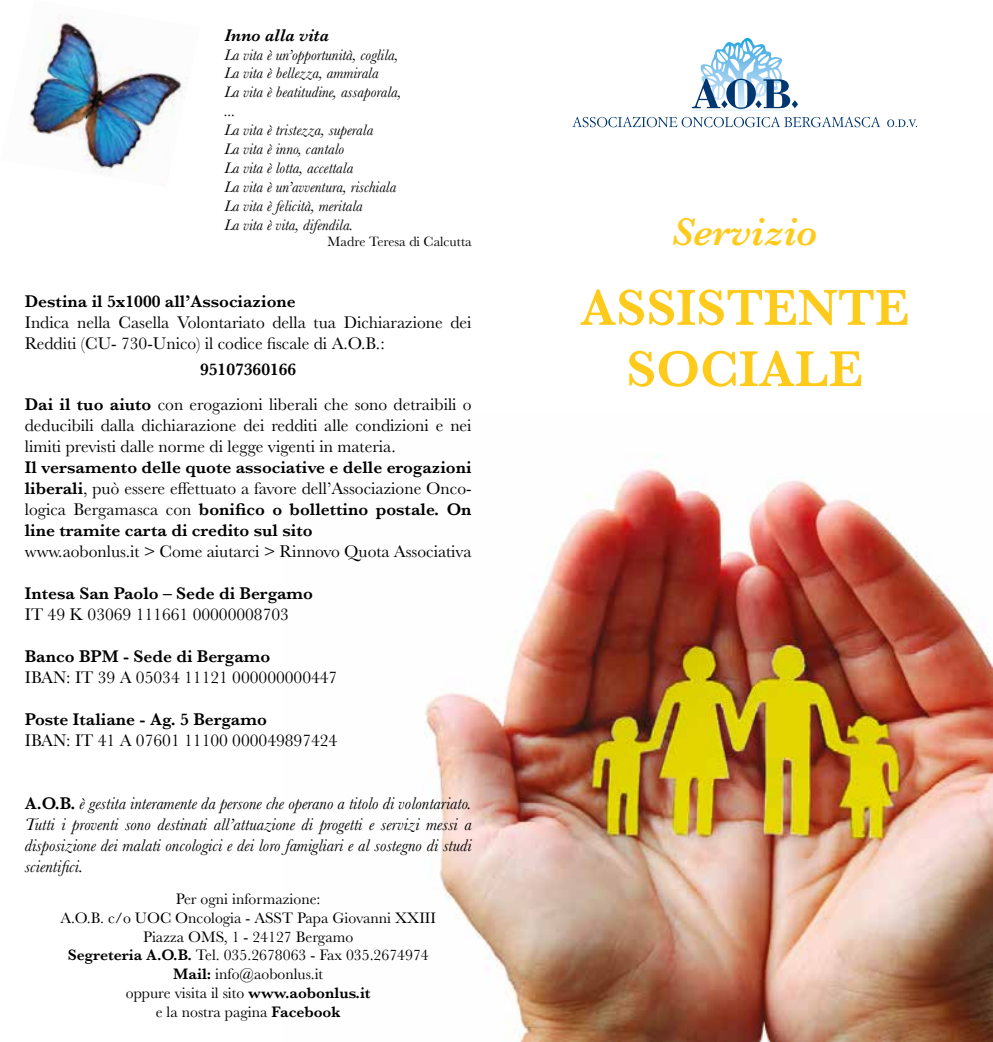
<style>
.page{position:relative;width:993px;height:1042px;background:#fff}
.page>*{position:absolute;margin:0;border:0;box-sizing:border-box;transform-origin:0 0}
.t1{font:600 52.5px/61.2px "Baskerville";color:#fecb1d;text-align:center}
.t2{font:italic 600 40.25px "Baskerville";color:#fecb1d}
.t3{font:17.5px/21px "Baskerville";color:#000}
.t4{font:600 17.5px/21px "Baskerville";color:#000;text-align:justify}
.t5{font:italic 17.5px/21px "Baskerville";color:#000;text-align:justify}
.t6{font:italic 600 17.5px "Baskerville";color:#000}
.t7{font:italic 15.75px/18.9px "Baskerville";color:#000}
.t8{font:15.75px/18.9px "Baskerville";color:#000;text-align:center}
.t9{font:14px "Baskerville";color:#000}
.s1{font-weight:600}
.s2{font-weight:400}
.s3{font-weight:600;font-style:normal}
</style>
<div class="page">
<img style="left:424px;top:456px;width:568px;height:586px">
<svg style="left:691px;top:38px;width:106px;height:73px"></svg>
<svg style="left:572px;top:117px;width:308px;height:10px"></svg>
<svg style="left:887px;top:119px;width:29px;height:8px"></svg>
<img style="left:28px;top:15px;width:160px;height:157px">
<p class="t6" style="left:224px;top:23px;width:106px">Inno alla vita</p>
<p class="t7" style="left:224px;top:45px;width:179px">La vita è un’opportunità, coglila,<br>La vita è bellezza, ammirala<br>La vita è beatitudine, assaporala, ...<br>La vita è tristezza, superala<br>La vita è inno, cantalo<br>La vita è lotta, accettala<br>La vita è un’avventura, rischiala<br>La vita è felicità, meritala<br>La vita è vita, difendila.</p>
<p class="t9" style="left:327px;top:233px;width:146px">Madre Teresa di Calcutta</p>
<p class="t4" style="left:25px;top:290px;width:272px">Destina il 5x1000 all’Associazione</p>
<p class="t3" style="left:25px;top:312px;width:448px">Indica nella Casella Volontariato della tua Dichiarazione dei<br>Redditi (CU- 730-Unico) il codice fiscale di A.O.B.:</p>
<p class="t3" style="left:25px;top:352px;width:448px;line-height:35px;text-align:center"><span class="s1">95107360166<br>Dai il tuo aiuto</span> con erogazioni liberali che sono detraibili o</p>
<p class="t3" style="left:25px;top:415px;width:448px">deducibili dalla dichiarazione dei redditi alle condizioni e nei limiti previsti dalle norme di legge vigenti in materia.</p>
<p class="t4" style="left:25px;top:457px;width:448px">Il versamento delle quote associative e delle erogazioni liberali<span class="s2">, può essere effettuato a favore dell’Associazione Onco&shy;logica Bergamasca con</span> bonifico o bollettino postale. On line tramite carta di credito sul sito</p>
<p class="t3" style="left:25px;top:541px;width:448px">www.aobonlus.it &gt; Come aiutarci &gt; Rinnovo Quota Associativa</p>
<p class="t4" style="left:25px;top:583px;width:290px">Intesa San Paolo – Sede di Bergamo</p>
<p class="t3" style="left:25px;top:604px;width:265px">IT 49 K 03069 111661 00000008703</p>
<p class="t4" style="left:25px;top:646px;width:247px">Banco BPM - Sede di Bergamo</p>
<p class="t3" style="left:25px;top:667px;width:314px">IBAN: IT 39 A 05034 11121 000000000447</p>
<p class="t4" style="left:25px;top:709px;width:243px">Poste Italiane - Ag. 5 Bergamo</p>
<p class="t3" style="left:25px;top:730px;width:314px">IBAN: IT 41 A 07601 11100 000049897424</p>
<p class="t5" style="left:25px;top:793px;width:448px"><span class="s3">A.O.B.</span> è gestita interamente da persone che operano a titolo di volontariato.<br>Tutti i proventi sono destinati all’attuazione di progetti e servizi messi a disposizione dei malati oncologici e dei loro famigliari e al sostegno di studi scientifici.</p>
<p class="t8" style="left:60px;top:889px;width:377px">Per ogni informazione:<br>A.O.B. c/o UOC Oncologia - ASST Papa Giovanni XXIII Piazza OMS, 1 - 24127 Bergamo<br><span class="s1">Segreteria A.O.B.</span> Tel. 035.2678063 - Fax 035.2674974<br><span class="s1">Mail:</span> info@aobonlus.it<br>oppure visita il sito <span class="s1">www.aobonlus.it<br></span>e la nostra pagina <span class="s1">Facebook</span></p>
<h2 class="t2" style="left:671px;top:204px;width:148px">Servizio</h2>
<h1 class="t1" style="left:580px;top:277px;width:331px">ASSISTENTE<br>SOCIALE</h1>
</div>
